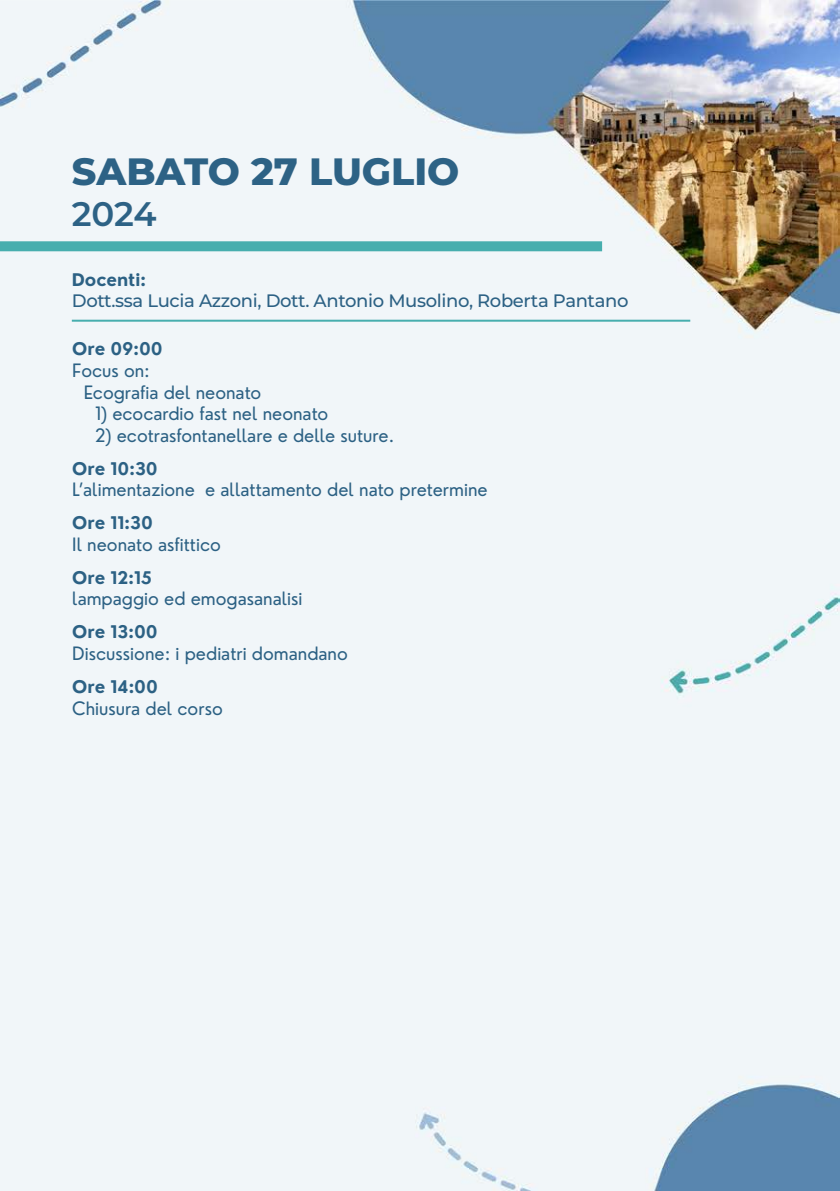
<style>
.page{position:relative;width:840px;height:1191px;background:#fff}
.page>*{position:absolute;margin:0;border:0;box-sizing:border-box;transform-origin:0 0}
.t1{font:800 38px "Montserrat";color:#2d6285}
.t2{font:600 34px "Montserrat";color:#2d6285}
.t3{font:18px "Nourd";color:#2c6184}
.t4{font:500 18px "Montserrat";letter-spacing:-.02em;color:#2c6184}
.t5{font:700 17px "Nourd";color:#2c6184}
</style>
<div class="page">
<img style="left:0;top:0;width:839px;height:1191px">
<div style="left:0;top:241px;width:601px;height:10px;background:#47aeae"></div>
<hr style="left:72px;top:320px;width:618px;height:2px;background:#47aeae">
<p class="t1" style="left:72px;top:144px;width:389px">SABATO 27 LUGLIO</p>
<p class="t2" style="left:72px;top:190px;width:86px">2024</p>
<p class="t5" style="left:72px;top:270px;width:76px">Docenti:</p>
<p class="t4" style="left:72px;top:288px;width:558px">Dott.ssa Lucia Azzoni, Dott. Antonio Musolino, Roberta Pantano</p>
<p class="t5" style="left:72px;top:339px;width:92px">Ore 09:00</p>
<p class="t3" style="left:72px;top:360px;width:79px">Focus on:</p>
<p class="t3" style="left:84px;top:381px;width:179px">Ecografia del neonato</p>
<p class="t3" style="left:95px;top:403px;width:235px">1) ecocardio fast nel neonato</p>
<p class="t3" style="left:95px;top:424px;width:301px">2) ecotrasfontanellare e delle suture.</p>
<p class="t5" style="left:72px;top:458px;width:87px">Ore 10:30</p>
<p class="t3" style="left:72px;top:479px;width:416px">L’alimentazione e allattamento del nato pretermine</p>
<p class="t5" style="left:72px;top:513px;width:82px">Ore 11:30</p>
<p class="t3" style="left:72px;top:534px;width:150px">Il neonato asfittico</p>
<p class="t5" style="left:72px;top:567px;width:81px">Ore 12:15</p>
<p class="t3" style="left:72px;top:588px;width:231px">lampaggio ed emogasanalisi</p>
<p class="t5" style="left:72px;top:622px;width:87px">Ore 13:00</p>
<p class="t3" style="left:72px;top:643px;width:277px">Discussione: i pediatri domandano</p>
<p class="t5" style="left:72px;top:677px;width:87px">Ore 14:00</p>
<p class="t3" style="left:72px;top:697px;width:152px">Chiusura del corso</p>
</div>
